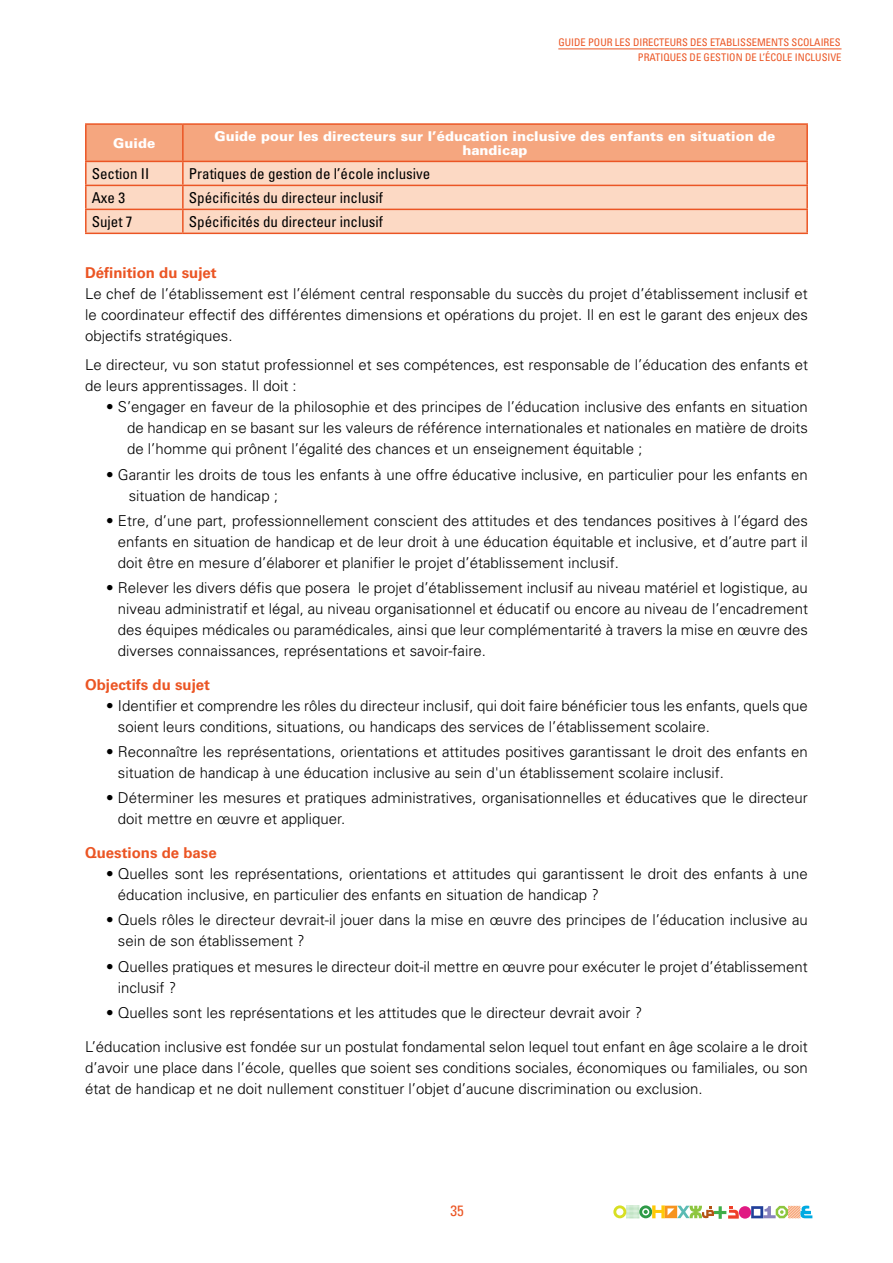
<style>
.page{position:relative;width:893px;height:1263px;background:#fff}
.page>*{position:absolute;margin:0;border:0;box-sizing:border-box;transform-origin:0 0}
.t1{font:300 15px/21px "Univers";color:#000}
.t2{font:condensed 15px "Univers";color:#000}
.t3{font:700 15px "Univers";color:#eb5524}
.t4{font:condensed 15px "Univers";color:#eb5524}
.t5{font:900 13.5px/14.5px "Univers";color:#fff;text-align:center}
.t6{font:condensed 10.5px "Univers";color:#eb5524}
</style>
<div class="page">
<div style="left:739px;top:1206px;width:12px;height:12px;background:#e01a83;border-radius:50%"></div>
<svg style="left:751px;top:1205px;width:61px;height:13px"></svg>
<svg style="left:613px;top:1205px;width:126px;height:14px"></svg>
<hr style="left:558px;top:49px;width:283px;height:1px;background:#eb5524">
<div style="left:87px;top:125px;width:719px;height:36px;background:#f5a67f"></div>
<svg style="left:87px;top:162px;width:719px;height:71px;background:#fbd5c0"></svg>
<hr style="left:806px;top:125px;width:2px;height:36px;background:#eb5524">
<hr style="left:183px;top:123px;width:625px;height:2px;background:#eb5524">
<hr style="left:182px;top:125px;width:2px;height:36px;background:#eb5524">
<hr style="left:85px;top:123px;width:98px;height:2px;background:#eb5524">
<hr style="left:85px;top:125px;width:2px;height:36px;background:#eb5524">
<hr style="left:806px;top:162px;width:2px;height:23px;background:#eb5524">
<hr style="left:183px;top:161px;width:625px;height:1px;background:#eb5524">
<hr style="left:182px;top:162px;width:2px;height:23px;background:#eb5524">
<hr style="left:85px;top:161px;width:98px;height:1px;background:#eb5524">
<hr style="left:85px;top:162px;width:2px;height:23px;background:#eb5524">
<hr style="left:806px;top:186px;width:2px;height:23px;background:#eb5524">
<hr style="left:183px;top:185px;width:625px;height:1px;background:#eb5524">
<hr style="left:182px;top:186px;width:2px;height:23px;background:#eb5524">
<hr style="left:85px;top:185px;width:98px;height:1px;background:#eb5524">
<hr style="left:85px;top:186px;width:2px;height:23px;background:#eb5524">
<hr style="left:806px;top:210px;width:2px;height:23px;background:#eb5524">
<hr style="left:183px;top:209px;width:625px;height:1px;background:#eb5524">
<hr style="left:183px;top:233px;width:625px;height:1px;background:#eb5524">
<hr style="left:182px;top:210px;width:2px;height:23px;background:#eb5524">
<hr style="left:85px;top:209px;width:98px;height:1px;background:#eb5524">
<hr style="left:85px;top:210px;width:2px;height:23px;background:#eb5524">
<hr style="left:85px;top:233px;width:98px;height:1px;background:#eb5524">
<p class="t6" style="left:558px;top:35px;width:284px">GUIDE POUR LES DIRECTEURS DES ETABLISSEMENTS SCOLAIRES</p>
<p class="t6" style="left:638px;top:50px;width:205px">Pratiques de gestion de l’école inclusive</p>
<p class="t5" style="left:215px;top:129px;width:562px">Guide pour les directeurs sur l’éducation inclusive des enfants en situation de handicap</p>
<p class="t5" style="left:113px;top:136px;width:43px">Guide</p>
<p class="t2" style="left:92px;top:165px;width:53px">Section II</p>
<p class="t2" style="left:189px;top:165px;width:243px">Pratiques de gestion de l’école inclusive</p>
<p class="t2" style="left:92px;top:189px;width:35px">Axe 3</p>
<p class="t2" style="left:189px;top:189px;width:196px">Spécificités du directeur inclusif</p>
<p class="t2" style="left:92px;top:212px;width:42px">Sujet 7</p>
<p class="t2" style="left:189px;top:212px;width:196px">Spécificités du directeur inclusif</p>
<p class="t3" style="left:85px;top:264px;width:133px">Définition du sujet</p>
<p class="t1" style="left:85px;top:283px;width:724px;text-align:justify">Le chef de l’établissement est l’élément central responsable du succès du projet d’établissement inclusif et le coordinateur effectif des différentes dimensions et opérations du projet. Il en est le garant des enjeux des objectifs stratégiques.</p>
<p class="t1" style="left:85px;top:354px;width:724px">Le directeur, vu son statut professionnel et ses compétences, est responsable de l’éducation des enfants et de leurs apprentissages. Il doit :</p>
<p class="t1" style="left:127px;top:396px;width:682px;text-align:justify;text-indent:-21px">• S’engager en faveur de la philosophie et des principes de l’éducation inclusive des enfants en situation de handicap en se basant sur les valeurs de référence internationales et nationales en matière de droits de l’homme qui prônent l’égalité des chances et un enseignement équitable ;</p>
<p class="t1" style="left:129px;top:463px;width:680px;text-indent:-22px">• Garantir les droits de tous les enfants à une offre éducative inclusive, en particulier pour les enfants en situation de handicap ;</p>
<p class="t1" style="left:118px;top:510px;width:691px;text-align:justify;text-indent:-12px">• Etre, d’une part, professionnellement conscient des attitudes et des tendances positives à l’égard des enfants en situation de handicap et de leur droit à une éducation équitable et inclusive, et d’autre part il doit être en mesure d’élaborer et planifier le projet d’établissement inclusif.</p>
<p class="t1" style="left:118px;top:577px;width:691px;text-align:justify;text-indent:-12px">• Relever les divers défis que posera le projet d’établissement inclusif au niveau matériel et logistique, au niveau administratif et légal, au niveau organisationnel et éducatif ou encore au niveau de l’encadrement des équipes médicales ou paramédicales, ainsi que leur complémentarité à travers la mise en œuvre des diverses connaissances, représentations et savoir-faire.</p>
<p class="t3" style="left:85px;top:676px;width:127px">Objectifs du sujet</p>
<p class="t1" style="left:118px;top:695px;width:691px;text-indent:-12px">• Identifier et comprendre les rôles du directeur inclusif, qui doit faire bénéficier tous les enfants, quels que soient leurs conditions, situations, ou handicaps des services de l’établissement scolaire.</p>
<p class="t1" style="left:118px;top:741px;width:691px;text-indent:-12px">• Reconnaître les représentations, orientations et attitudes positives garantissant le droit des enfants en situation de handicap à une éducation inclusive au sein d'un établissement scolaire inclusif.</p>
<p class="t1" style="left:118px;top:787px;width:691px;text-indent:-12px">• Déterminer les mesures et pratiques administratives, organisationnelles et éducatives que le directeur doit mettre en œuvre et appliquer.</p>
<p class="t3" style="left:85px;top:844px;width:133px">Questions de base</p>
<p class="t1" style="left:118px;top:863px;width:691px;text-indent:-12px">• Quelles sont les représentations, orientations et attitudes qui garantissent le droit des enfants à une éducation inclusive, en particulier des enfants en situation de handicap ?</p>
<p class="t1" style="left:118px;top:909px;width:691px;text-indent:-12px">• Quels rôles le directeur devrait-il jouer dans la mise en œuvre des principes de l’éducation inclusive au sein de son établissement ?</p>
<p class="t1" style="left:118px;top:955px;width:691px;text-indent:-12px">• Quelles pratiques et mesures le directeur doit-il mettre en œuvre pour exécuter le projet d’établissement inclusif ?</p>
<p class="t1" style="left:106px;top:1002px;width:537px">• Quelles sont les représentations et les attitudes que le directeur devrait avoir ?</p>
<p class="t1" style="left:85px;top:1035px;width:724px;text-align:justify">L’éducation inclusive est fondée sur un postulat fondamental selon lequel tout enfant en âge scolaire a le droit d’avoir une place dans l’école, quelles que soient ses conditions sociales, économiques ou familiales, ou son état de handicap et ne doit nullement constituer l’objet d’aucune discrimination ou exclusion.</p>
<p class="t4" style="left:450px;top:1201px;width:15px">35</p>
</div>
